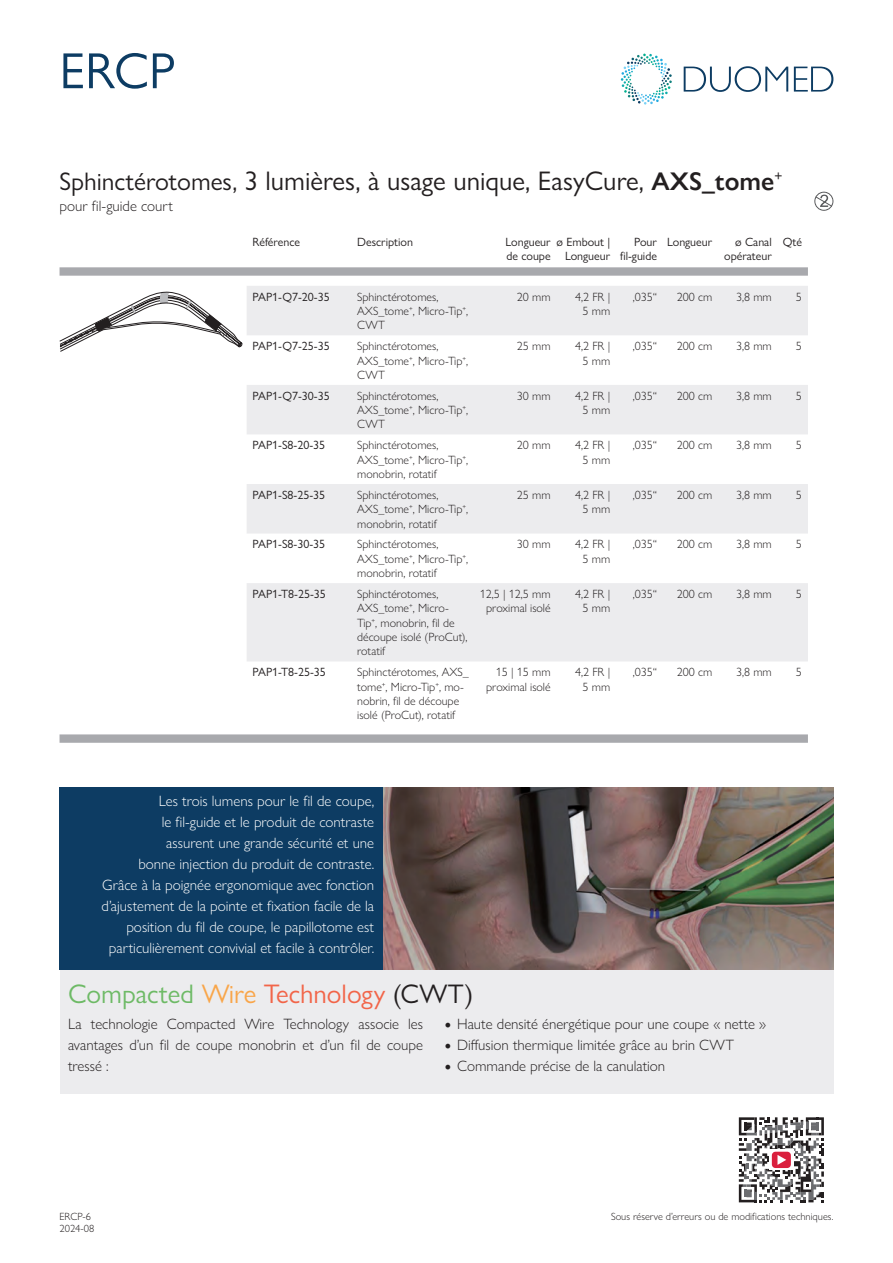
<style>
.page{position:relative;width:893px;height:1263px;background:#fff}
.page>*{position:absolute;margin:0;border:0;box-sizing:border-box;transform-origin:0 0}
.t1{font:51px "Gill Sans Nova";color:#0d3c63}
.Titel2{font:27px "Gill Sans Nova";color:#231f20}
.t2{font:27px "Gill Sans Nova";color:#f26549}
.t3{font:300 15px/21px "Gill Sans Nova";color:#fff;text-align:right}
.Fliesstext{font:300 15px/21px "Gill Sans Nova";color:#231f20;text-align:justify}
.t4{font:300 12px/14.4px "Gill Sans Nova";color:#231f20}
.t5{font:12px/14.4px "Gill Sans Nova";color:#231f20;text-align:right}
.t6{font:300 10.5px/12.6px "Gill Sans Nova";color:#231f20}
.s1{font-size:25.5px}
.s2{font-weight:600;font-size:25.5px}
.s3{color:#6eba66}
.s4{color:#f9a64a}
.s5{color:#231f20}
.s6{font-family:"Minion Pro";font-weight:400;font-size:18px}
</style>
<div class="page">
<svg style="left:621px;top:54px;width:51px;height:51px"></svg>
<svg style="left:684px;top:66px;width:149px;height:26px"></svg>
<svg style="left:814px;top:192px;width:19px;height:19px"></svg>
<svg style="left:60px;top:267px;width:748px;height:476px"></svg>
<svg style="left:247px;top:286px;width:561px;height:375px;fill:#ececee"></svg>
<svg style="left:59px;top:291px;width:184px;height:61px"></svg>
<div style="left:60px;top:969px;width:773px;height:125px;background:#ececee"></div>
<svg style="left:739px;top:1117px;width:85px;height:85px"></svg>
<img style="left:383px;top:787px;width:450px;height:182px">
<div style="left:60px;top:787px;width:323px;height:182px;background:#0d3c63"></div>
<h1 class="t1" style="left:60px;top:40px;width:117px">ERCP</h1>
<p class="Titel2" style="left:60px;top:164px;width:724px"><span class="s1">Sphinctérotomes,</span> 3 lumières, à usage unique, EasyCure, <span class="s2">AXS_tome</span><sup>+</sup></p>
<p class="Fliesstext" style="left:60px;top:195px;width:115px">pour fil-guide court</p>
<p class="t5" style="left:253px;top:235px;width:49px">Référence</p>
<p class="t5" style="left:357px;top:235px;width:57px">Description</p>
<p class="t5" style="left:506px;top:235px;width:47px">Longueur</p>
<p class="t5" style="left:506px;top:249px;width:46px">de coupe</p>
<p class="t5" style="left:667px;top:235px;width:47px">Longueur</p>
<p class="t5" style="left:735px;top:235px;width:38px">ø Canal</p>
<p class="t5" style="left:724px;top:249px;width:49px">opérateur</p>
<p class="t5" style="left:783px;top:235px;width:21px">Qté</p>
<p class="t5" style="left:556px;top:235px;width:55px">ø Embout |<br>Longueur</p>
<p class="t5" style="left:634px;top:235px;width:24px">Pour</p>
<p class="t5" style="left:620px;top:249px;width:38px">fil-guide</p>
<p class="t5" style="left:253px;top:289px;width:79px">PAP1-Q7-20-35</p>
<p class="t4" style="left:357px;top:289px;width:112px">Sphinctérotomes,<br>AXS_tome<sup>+</sup>, Micro-Tip<sup>+</sup>,<br>CWT</p>
<p class="t4" style="left:517px;top:289px;width:35px">20 mm</p>
<p class="t4" style="left:575px;top:289px;width:37px">4,2 FR |</p>
<p class="t4" style="left:582px;top:304px;width:29px">5 mm</p>
<p class="t5" style="left:253px;top:339px;width:79px">PAP1-Q7-25-35</p>
<p class="t4" style="left:357px;top:339px;width:112px">Sphinctérotomes,<br>AXS_tome<sup>+</sup>, Micro-Tip<sup>+</sup>,<br>CWT</p>
<p class="t4" style="left:517px;top:339px;width:35px">25 mm</p>
<p class="t4" style="left:575px;top:339px;width:37px">4,2 FR |</p>
<p class="t4" style="left:582px;top:353px;width:29px">5 mm</p>
<p class="t5" style="left:253px;top:388px;width:79px">PAP1-Q7-30-35</p>
<p class="t4" style="left:357px;top:388px;width:112px">Sphinctérotomes,<br>AXS_tome<sup>+</sup>, Micro-Tip<sup>+</sup>,<br>CWT</p>
<p class="t4" style="left:517px;top:388px;width:35px">30 mm</p>
<p class="t4" style="left:575px;top:388px;width:37px">4,2 FR |</p>
<p class="t4" style="left:582px;top:403px;width:29px">5 mm</p>
<p class="t5" style="left:253px;top:438px;width:74px">PAP1-S8-20-35</p>
<p class="t4" style="left:357px;top:438px;width:112px">Sphinctérotomes,<br>AXS_tome<sup>+</sup>, Micro-Tip<sup>+</sup>, monobrin, rotatif</p>
<p class="t4" style="left:517px;top:438px;width:35px">20 mm</p>
<p class="t4" style="left:575px;top:438px;width:37px">4,2 FR |</p>
<p class="t4" style="left:582px;top:452px;width:29px">5 mm</p>
<p class="t5" style="left:253px;top:487px;width:74px">PAP1-S8-25-35</p>
<p class="t4" style="left:357px;top:487px;width:112px">Sphinctérotomes,<br>AXS_tome<sup>+</sup>, Micro-Tip<sup>+</sup>, monobrin, rotatif</p>
<p class="t4" style="left:517px;top:487px;width:35px">25 mm</p>
<p class="t4" style="left:575px;top:487px;width:37px">4,2 FR |</p>
<p class="t4" style="left:582px;top:502px;width:29px">5 mm</p>
<p class="t5" style="left:253px;top:537px;width:74px">PAP1-S8-30-35</p>
<p class="t4" style="left:357px;top:537px;width:112px">Sphinctérotomes,<br>AXS_tome<sup>+</sup>, Micro-Tip<sup>+</sup>, monobrin, rotatif</p>
<p class="t4" style="left:517px;top:537px;width:35px">30 mm</p>
<p class="t4" style="left:575px;top:537px;width:37px">4,2 FR |</p>
<p class="t4" style="left:582px;top:551px;width:29px">5 mm</p>
<p class="t5" style="left:253px;top:586px;width:75px">PAP1-T8-25-35</p>
<p class="t4" style="left:357px;top:586px;width:112px">Sphinctérotomes,<br>AXS_tome<sup>+</sup>, Micro-<br>Tip<sup>+</sup>, monobrin, fil de découpe isolé (ProCut), rotatif</p>
<p class="t4" style="left:480px;top:586px;width:72px">12,5 | 12,5 mm</p>
<p class="t4" style="left:486px;top:601px;width:66px">proximal isolé</p>
<p class="t5" style="left:253px;top:665px;width:75px">PAP1-T8-25-35</p>
<p class="t4" style="left:357px;top:665px;width:113px">Sphinctérotomes, AXS_ tome<sup>+</sup>, Micro-Tip<sup>+</sup>, mo&shy;nobrin, fil de découpe isolé (ProCut), rotatif</p>
<p class="t4" style="left:496px;top:665px;width:56px">15 | 15 mm</p>
<p class="t4" style="left:486px;top:679px;width:66px">proximal isolé</p>
<p class="t4" style="left:575px;top:586px;width:37px">4,2 FR |</p>
<p class="t4" style="left:582px;top:601px;width:29px">5 mm</p>
<p class="t4" style="left:575px;top:665px;width:37px">4,2 FR |</p>
<p class="t4" style="left:582px;top:679px;width:29px">5 mm</p>
<p class="t4" style="left:633px;top:289px;width:26px">,035“</p>
<p class="t4" style="left:677px;top:289px;width:37px">200 cm</p>
<p class="t4" style="left:736px;top:289px;width:37px">3,8 mm</p>
<p class="t4" style="left:796px;top:289px;width:7px">5</p>
<p class="t4" style="left:633px;top:339px;width:26px">,035“</p>
<p class="t4" style="left:677px;top:339px;width:37px">200 cm</p>
<p class="t4" style="left:736px;top:339px;width:37px">3,8 mm</p>
<p class="t4" style="left:796px;top:339px;width:7px">5</p>
<p class="t4" style="left:633px;top:388px;width:26px">,035“</p>
<p class="t4" style="left:677px;top:388px;width:37px">200 cm</p>
<p class="t4" style="left:736px;top:388px;width:37px">3,8 mm</p>
<p class="t4" style="left:796px;top:388px;width:7px">5</p>
<p class="t4" style="left:633px;top:438px;width:26px">,035“</p>
<p class="t4" style="left:677px;top:438px;width:37px">200 cm</p>
<p class="t4" style="left:736px;top:438px;width:37px">3,8 mm</p>
<p class="t4" style="left:796px;top:438px;width:7px">5</p>
<p class="t4" style="left:633px;top:487px;width:26px">,035“</p>
<p class="t4" style="left:677px;top:487px;width:37px">200 cm</p>
<p class="t4" style="left:736px;top:487px;width:37px">3,8 mm</p>
<p class="t4" style="left:796px;top:487px;width:7px">5</p>
<p class="t4" style="left:633px;top:537px;width:26px">,035“</p>
<p class="t4" style="left:677px;top:537px;width:37px">200 cm</p>
<p class="t4" style="left:736px;top:537px;width:37px">3,8 mm</p>
<p class="t4" style="left:796px;top:537px;width:7px">5</p>
<p class="t4" style="left:633px;top:586px;width:26px">,035“</p>
<p class="t4" style="left:677px;top:586px;width:37px">200 cm</p>
<p class="t4" style="left:736px;top:586px;width:37px">3,8 mm</p>
<p class="t4" style="left:796px;top:586px;width:7px">5</p>
<p class="t4" style="left:633px;top:665px;width:26px">,035“</p>
<p class="t4" style="left:677px;top:665px;width:37px">200 cm</p>
<p class="t4" style="left:736px;top:665px;width:37px">3,8 mm</p>
<p class="t4" style="left:796px;top:665px;width:7px">5</p>
<p class="t3" style="left:138px;top:790px;width:237px">Les trois lumens pour le fil de coupe,<br>le fil-guide et le produit de contraste assurent une grande sécurité et une bonne injection du produit de contraste.</p>
<p class="t3" style="left:102px;top:874px;width:274px">Grâce à la poignée ergonomique avec fonction d’ajustement de la pointe et fixation facile de la position du fil de coupe, le papillotome est particulièrement convivial et facile à contrôler.</p>
<p class="t2" style="left:68px;top:977px;width:407px"><span class="s3">Compacted</span> <span class="s4">Wire</span> Technology <span class="s5">(CWT)</span></p>
<p class="Fliesstext" style="left:68px;top:1014px;width:357px">La technologie Compacted Wire Technology associe les avantages d’un fil de coupe monobrin et d’un fil de coupe tressé :</p>
<p class="Fliesstext" style="left:444px;top:1014px;width:323px"><span class="s6">•</span> Haute densité énergétique pour une coupe « nette »</p>
<p class="Fliesstext" style="left:444px;top:1035px;width:291px"><span class="s6">•</span> Diffusion thermique limitée grâce au brin CWT</p>
<p class="Fliesstext" style="left:444px;top:1056px;width:222px"><span class="s6">•</span> Commande précise de la canulation</p>
<p class="t6" style="left:60px;top:1209px;width:36px">ERCP-6<br>2024-08</p>
<p class="t6" style="left:611px;top:1209px;width:224px">Sous réserve d’erreurs ou de modifications techniques.</p>
</div>
